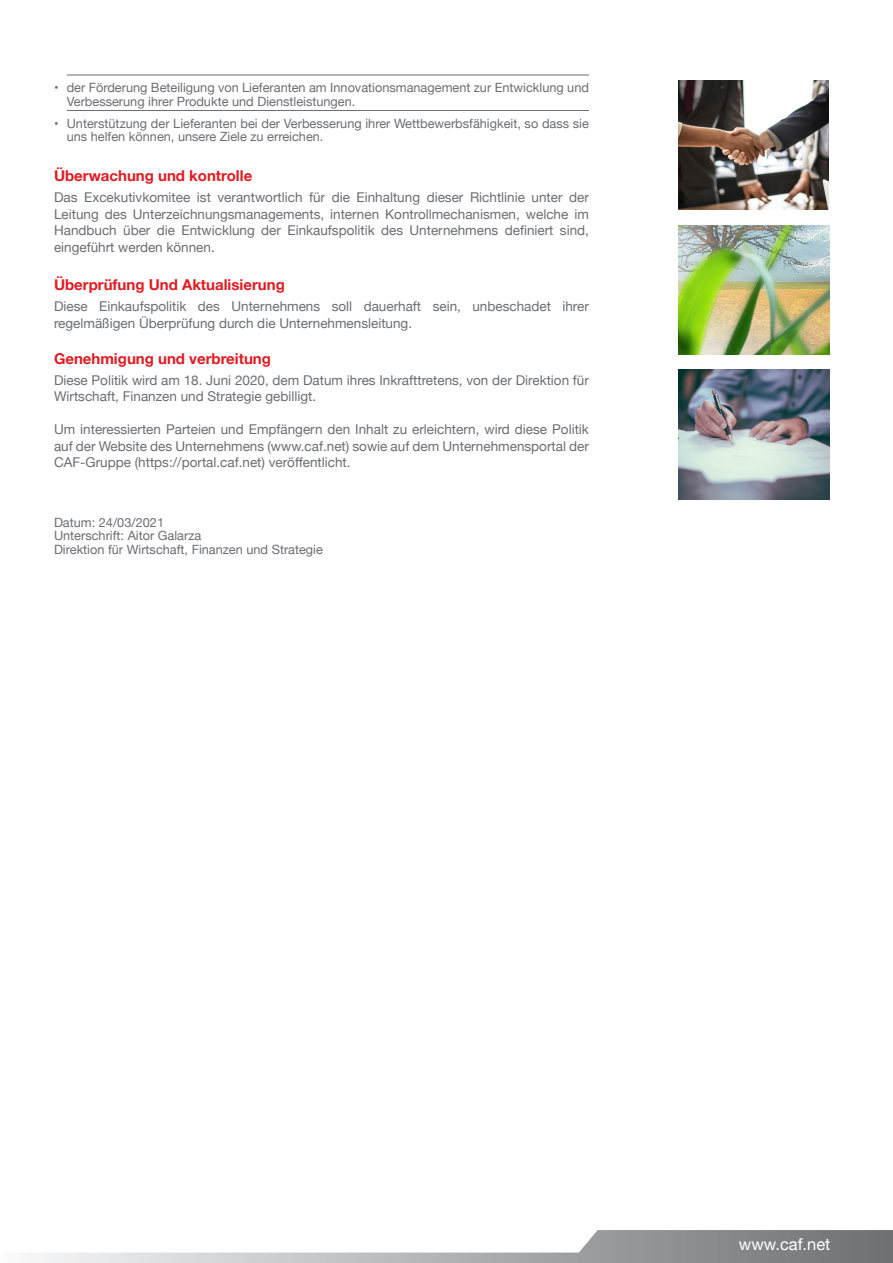
<style>
.page{position:relative;width:893px;height:1263px;background:#fff}
.page>*{position:absolute;margin:0;border:0;box-sizing:border-box;transform-origin:0 0}
.t1{font:16.5px "Helvetica Neue";color:#fff}
.títulos_rojos{font:700 15px "Helvetica Neue";color:#e21a21}
.texto_corrido{font:13.5px/16.5px "Helvetica Neue";color:#6c6d70}
.títulos_rojos-2{font:13.5px/16.5px "Helvetica Neue";color:#6c6d70;text-align:justify}
.texto{font:12.75px/13.5px "Helvetica Neue";color:#6c6d70}
</style>
<div class="page">
<svg style="left:38px;top:1230px;width:855px;height:33px"></svg>
<hr style="left:67px;top:75px;width:522px;height:1px;background:#6c6d70">
<hr style="left:67px;top:110px;width:522px;height:1px;background:#6c6d70">
<img style="left:679px;top:225px;width:150px;height:129px">
<img style="left:678px;top:370px;width:151px;height:129px">
<img style="left:678px;top:80px;width:151px;height:129px">
<p class="texto" style="left:67px;top:82px;width:524px;text-indent:-13px">• der Förderung Beteiligung von Lieferanten am Innovationsmanagement zur Entwicklung und<br>Verbesserung ihrer Produkte und Dienstleistungen.</p>
<p class="texto" style="left:67px;top:117px;width:524px;text-indent:-13px">• Unterstützung der Lieferanten bei der Verbesserung ihrer Wettbewerbsfähigkeit, so dass sie uns helfen können, unsere Ziele zu erreichen.</p>
<p class="títulos_rojos" style="left:54px;top:164px;width:200px">Überwachung und kontrolle</p>
<p class="títulos_rojos-2" style="left:54px;top:190px;width:536px">Das Excekutivkomitee ist verantwortlich für die Einhaltung dieser Richtlinie unter der Leitung des Unterzeichnungsmanagements, internen Kontrollmechanismen, welche im Handbuch über die Entwicklung der Einkaufspolitik des Unternehmens definiert sind, eingeführt werden können.</p>
<p class="títulos_rojos" style="left:54px;top:273px;width:232px">Überprüfung Und Aktualisierung</p>
<p class="texto_corrido" style="left:54px;top:299px;width:536px">Diese Einkaufspolitik des Unternehmens soll dauerhaft sein, unbeschadet ihrer regelmäßigen Überprüfung durch die Unternehmensleitung.</p>
<p class="títulos_rojos" style="left:54px;top:347px;width:218px">Genehmigung und verbreitung</p>
<p class="texto_corrido" style="left:54px;top:372px;width:536px">Diese Politik wird am 18. Juni 2020, dem Datum ihres Inkrafttretens, von der Direktion für<br>Wirtschaft, Finanzen und Strategie gebilligt.</p>
<p class="texto_corrido" style="left:54px;top:422px;width:536px;text-align:justify">Um interessierten Parteien und Empfängern den Inhalt zu erleichtern, wird diese Politik auf der Website des Unternehmens (www.caf.net) sowie auf dem Unternehmensportal der CAF-Gruppe (https://portal.caf.net) veröffentlicht.</p>
<p class="texto" style="left:54px;top:516px;width:112px">Datum: 24/03/2021</p>
<p class="texto" style="left:54px;top:530px;width:149px">Unterschrift: Aitor Galarza</p>
<p class="texto" style="left:54px;top:543px;width:270px">Direktion für Wirtschaft, Finanzen und Strategie</p>
<p class="t1" style="left:739px;top:1232px;width:93px">www.caf.net</p>
</div>
